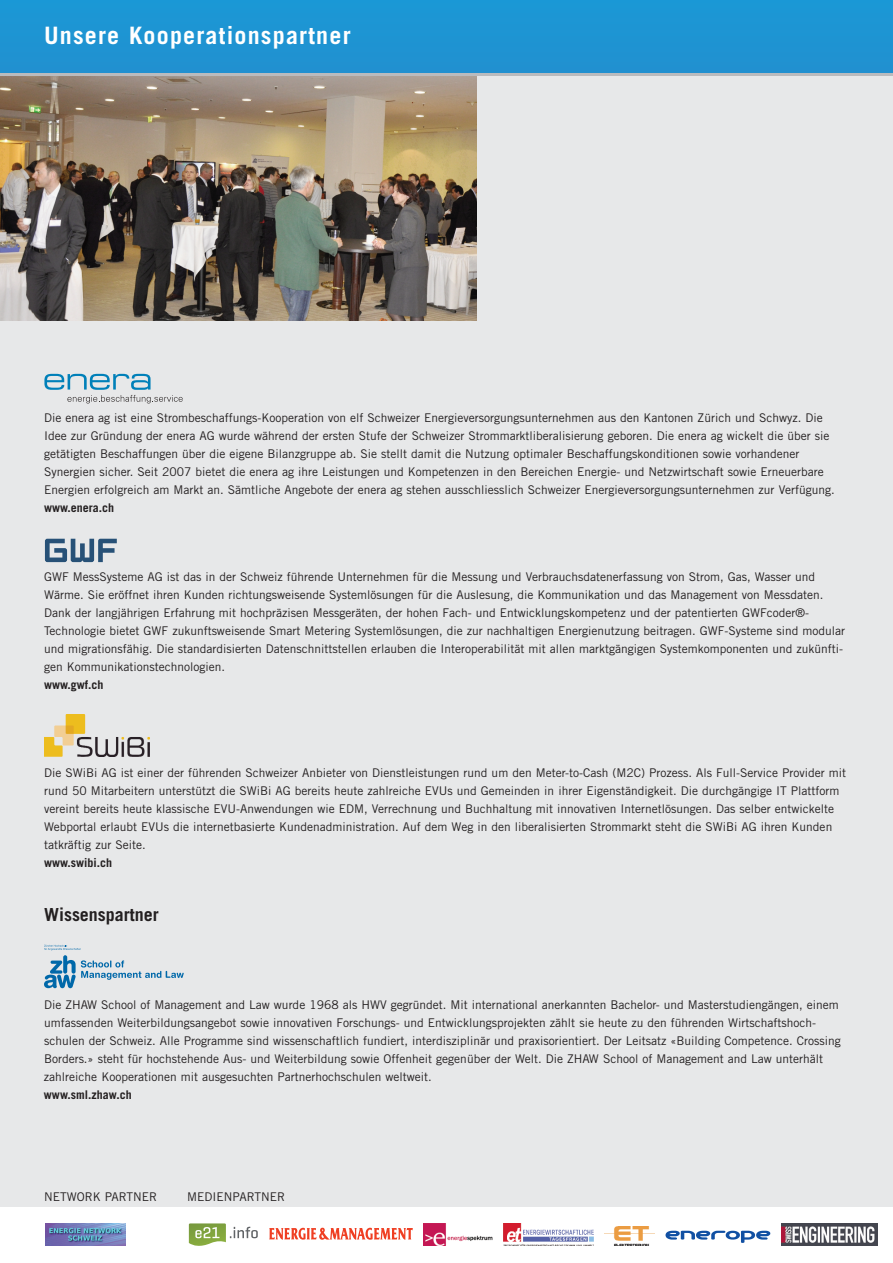
<style>
.page{position:relative;width:893px;height:1263px;background:#e7e8e9}
.page>*{position:absolute;margin:0;border:0;box-sizing:border-box;transform-origin:0 0}
.t1{font:700 24px "Trade Gothic";letter-spacing:.05em;color:#fff}
.t2{font:700 18px "Trade Gothic";color:#231f20}
.t3{font:12px/18px "Trade Gothic";color:#231f20}
.t4{font:700 12px "Trade Gothic";color:#231f20}
</style>
<div class="page">
<img style="left:0;top:76px;width:476px;height:245px">
<svg style="left:0;top:72px;width:893px;height:4px;background:#94b0c2"></svg>
<div style="left:0;top:0;width:893px;height:72px;background:#1e94d2"></div>
<div style="left:0;top:1208px;width:893px;height:55px;background:#fff"></div>
<svg style="left:269px;top:1228px;width:144px;height:12px"></svg>
<svg style="left:665px;top:1231px;width:105px;height:12px"></svg>
<img style="left:424px;top:1223px;width:69px;height:23px">
<img style="left:46px;top:1223px;width:80px;height:23px">
<svg style="left:189px;top:1223px;width:69px;height:23px"></svg>
<img style="left:503px;top:1223px;width:90px;height:23px">
<img style="left:781px;top:1223px;width:96px;height:23px">
<svg style="left:44px;top:374px;width:139px;height:29px"></svg>
<svg style="left:45px;top:539px;width:72px;height:23px"></svg>
<img style="left:44px;top:715px;width:105px;height:41px">
<svg style="left:44px;top:945px;width:140px;height:44px"></svg>
<img style="left:604px;top:1226px;width:50px;height:20px">
<h1 class="t1" style="left:44px;top:21px;width:308px">Unsere Kooperationspartner</h1>
<p class="t3" style="left:44px;top:409px;width:792px">Die enera ag ist eine Strombeschaffungs-Kooperation von elf Schweizer Energieversorgungsunternehmen aus den Kantonen Zürich und Schwyz. Die Idee zur Gründung der enera AG wurde während der ersten Stufe der Schweizer Strommarktliberalisierung geboren. Die enera ag wickelt die über sie getätigten Beschaffungen über die eigene Bilanzgruppe ab. Sie stellt damit die Nutzung optimaler Beschaffungskonditionen sowie vorhandener Synergien sicher. Seit 2007 bietet die enera ag ihre Leistungen und Kompetenzen in den Bereichen Energie- und Netzwirtschaft sowie Erneuerbare Energien erfolgreich am Markt an. Sämtliche Angebote der enera ag stehen ausschliesslich Schweizer Energieversorgungsunternehmen zur Verfügung.</p>
<p class="t4" style="left:44px;top:501px;width:72px">www.enera.ch</p>
<p class="t3" style="left:44px;top:568px;width:803px">GWF MessSysteme AG ist das in der Schweiz führende Unternehmen für die Messung und Verbrauchsdatenerfassung von Strom, Gas, Wasser und Wärme. Sie eröffnet ihren Kunden richtungsweisende Systemlösungen für die Auslesung, die Kommunikation und das Management von Messdaten.<br>Dank der langjährigen Erfahrung mit hochpräzisen Messgeräten, der hohen Fach- und Entwicklungskompetenz und der patentierten GWFcoder®- Technologie bietet GWF zukunftsweisende Smart Metering Systemlösungen, die zur nachhaltigen Energienutzung beitragen. GWF-Systeme sind modular und migrationsfähig. Die standardisierten Datenschnittstellen erlauben die Interoperabilität mit allen marktgängigen Systemkomponenten und zukünfti&shy;gen Kommunikationstechnologien.</p>
<p class="t4" style="left:44px;top:678px;width:61px">www.gwf.ch</p>
<p class="t3" style="left:44px;top:763px;width:803px">Die SWiBi AG ist einer der führenden Schweizer Anbieter von Dienstleistungen rund um den Meter-to-Cash (M2C) Prozess. Als Full-Service Provider mit rund 50 Mitarbeitern unterstützt die SWiBi AG bereits heute zahlreiche EVUs und Gemeinden in ihrer Eigenständigkeit. Die durchgängige IT Plattform vereint bereits heute klassische EVU-Anwendungen wie EDM, Verrechnung und Buchhaltung mit innovativen Internetlösungen. Das selber entwickelte Webportal erlaubt EVUs die internetbasierte Kundenadministration. Auf dem Weg in den liberalisierten Strommarkt steht die SWiBi AG ihren Kunden tatkräftig zur Seite.</p>
<p class="t4" style="left:44px;top:855px;width:70px">www.swibi.ch</p>
<h2 class="t2" style="left:44px;top:903px;width:116px">Wissenspartner</h2>
<p class="t3" style="left:44px;top:995px;width:798px">Die ZHAW School of Management and Law wurde 1968 als HWV gegründet. Mit international anerkannten Bachelor- und Masterstudiengängen, einem umfassenden Weiterbildungsangebot sowie innovativen Forschungs- und Entwicklungsprojekten zählt sie heute zu den führenden Wirtschaftshoch&shy;schulen der Schweiz. Alle Programme sind wissenschaftlich fundiert, interdisziplinär und praxisorientiert. Der Leitsatz «Building Competence. Crossing Borders.» steht für hochstehende Aus- und Weiterbildung sowie Offenheit gegenüber der Welt. Die ZHAW School of Management and Law unterhält zahlreiche Kooperationen mit ausgesuchten Partnerhochschulen weltweit.</p>
<p class="t4" style="left:44px;top:1087px;width:89px">www.sml.zhaw.ch</p>
<p class="t3" style="left:44px;top:1187px;width:115px">NETWORK PARTNER</p>
<p class="t3" style="left:187px;top:1187px;width:99px">MEDIENPARTNER</p>
</div>
